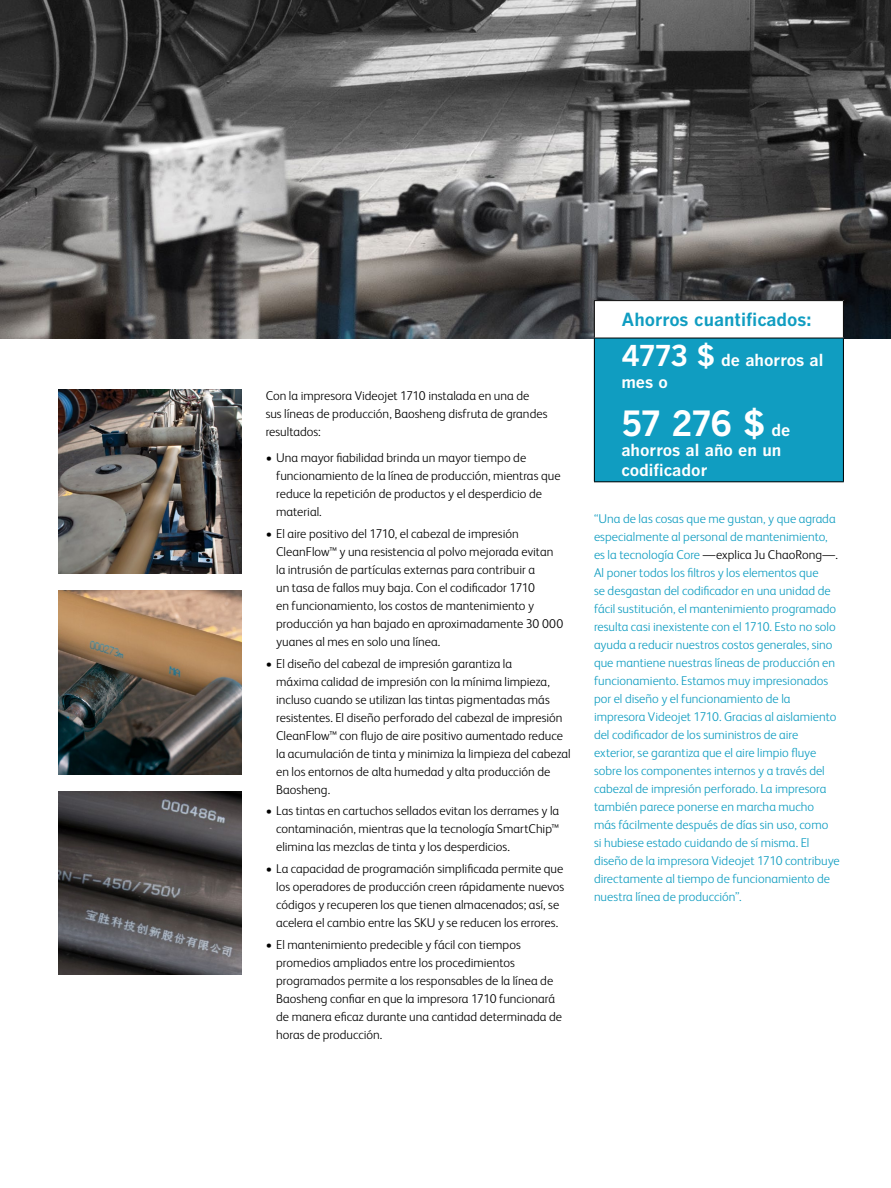
<style>
.page{position:relative;width:891px;height:1188px;background:#fff}
.page>*{position:absolute;margin:0;border:0;box-sizing:border-box;transform-origin:0 0}
.t1{font:700 34.5px "Benton Gothic";color:#fff}
.t2{font:700 18px "Benton Gothic";color:#109dc1}
.t3{font:700 16.5px/21.6px "Benton Gothic";color:#fff}
.t4{font:300 12.75px/18px "FS Albert Pro";color:#000}
.t5{font:300 12.75px/18px "FS Albert Pro";color:#109dc1}
.s1{font-size:28.5px}
.s2{font-size:16.5px}
.s3{color:#000}
</style>
<div class="page">
<img style="left:0;top:0;width:891px;height:338px">
<img style="left:58px;top:390px;width:184px;height:184px">
<img style="left:58px;top:591px;width:184px;height:183px">
<div style="left:594px;top:301px;width:249px;height:37px;background:#fff"></div>
<div style="left:594px;top:338px;width:249px;height:144px;background:#109dc1"></div>
<hr style="left:594px;top:300px;width:250px;height:1px;background:#000">
<hr style="left:594px;top:301px;width:1px;height:37px;background:#000">
<hr style="left:843px;top:301px;width:1px;height:37px;background:#000">
<hr style="left:594px;top:338px;width:250px;height:1px;background:#000">
<hr style="left:594px;top:338px;width:1px;height:143px;background:#000">
<hr style="left:843px;top:338px;width:1px;height:143px;background:#000">
<hr style="left:594px;top:481px;width:250px;height:1px;background:#000">
<img style="left:58px;top:791px;width:184px;height:184px">
<p class="t4" style="left:266px;top:386px;width:283px">Con la impresora Videojet 1710 instalada en una de sus líneas de producción, Baosheng disfruta de grandes resultados:</p>
<p class="t4" style="left:276px;top:448px;width:286px;text-indent:-11px">• Una mayor fiabilidad brinda un mayor tiempo de funcionamiento de la línea de producción, mientras que reduce la repetición de productos y el desperdicio de material.</p>
<p class="t4" style="left:276px;top:524px;width:289px;text-indent:-11px">• El aire positivo del 1710, el cabezal de impresión CleanFlow™ y una resistencia al polvo mejorada evitan la intrusión de partículas externas para contribuir a<br>un tasa de fallos muy baja. Con el codificador 1710<br>en funcionamiento, los costos de mantenimiento y producción ya han bajado en aproximadamente 30 000 yuanes al mes en solo una línea.</p>
<p class="t4" style="left:276px;top:654px;width:296px;text-indent:-11px">• El diseño del cabezal de impresión garantiza la<br>máxima calidad de impresión con la mínima limpieza, incluso cuando se utilizan las tintas pigmentadas más resistentes. El diseño perforado del cabezal de impresión CleanFlow™ con flujo de aire positivo aumentado reduce la acumulación de tinta y minimiza la limpieza del cabezal en los entornos de alta humedad y alta producción de Baosheng.</p>
<p class="t4" style="left:276px;top:801px;width:285px;text-align:justify;text-indent:-11px">• Las tintas en cartuchos sellados evitan los derrames y la contaminación, mientras que la tecnología SmartChip™ elimina las mezclas de tinta y los desperdicios.</p>
<p class="t4" style="left:276px;top:859px;width:290px;text-indent:-11px">• La capacidad de programación simplificada permite que los operadores de producción creen rápidamente nuevos códigos y recuperen los que tienen almacenados; así, se acelera el cambio entre las SKU y se reducen los errores.</p>
<p class="t4" style="left:276px;top:935px;width:287px;text-indent:-11px">• El mantenimiento predecible y fácil con tiempos promedios ampliados entre los procedimientos programados permite a los responsables de la línea de Baosheng confiar en que la impresora 1710 funcionará de manera eficaz durante una cantidad determinada de horas de producción.</p>
<h2 class="t2" style="left:621px;top:309px;width:192px">Ahorros cuantificados:</h2>
<p class="t3" style="left:621px;top:350px;width:204px"><span class="s1">4773 $</span> de ahorros al mes o</p>
<h1 class="t1" style="left:621px;top:404px;width:170px">57 276 $ <span class="s2">de</span></h1>
<p class="t3" style="left:621px;top:440px;width:162px;line-height:19.8px">ahorros al año en un codificador</p>
<p class="t5" style="left:594px;top:509px;width:247px">“Una de las cosas que me gustan, y que agrada especialmente al personal de mantenimiento, es la tecnología Core <span class="s3">—explica Ju ChaoRong—.<br></span>Al poner todos los filtros y los elementos que<br>se desgastan del codificador en una unidad de fácil sustitución, el mantenimiento programado resulta casi inexistente con el 1710. Esto no solo ayuda a reducir nuestros costos generales, sino que mantiene nuestras líneas de producción en funcionamiento. Estamos muy impresionados por el diseño y el funcionamiento de la impresora Videojet 1710. Gracias al aislamiento del codificador de los suministros de aire exterior, se garantiza que el aire limpio fluye sobre los componentes internos y a través del cabezal de impresión perforado. La impresora también parece ponerse en marcha mucho<br>más fácilmente después de días sin uso, como<br>si hubiese estado cuidando de sí misma. El diseño de la impresora Videojet 1710 contribuye directamente al tiempo de funcionamiento de nuestra línea de producción”.</p>
</div>
